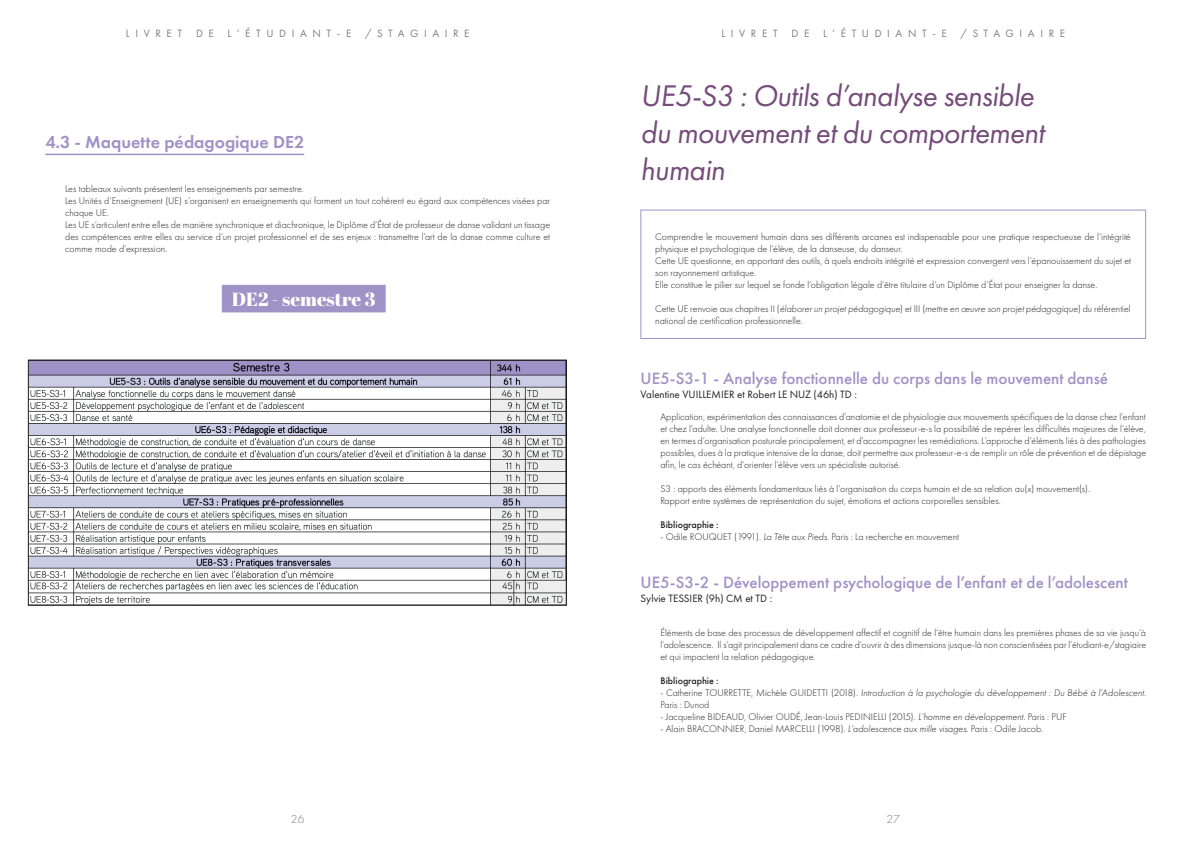
<style>
.page{position:relative;width:1191px;height:842px;background:#fff}
.page>*{position:absolute;margin:0;border:0;box-sizing:border-box;transform-origin:0 0}
.t1{font:italic 31px/37.2px "Futura PT";letter-spacing:-.02em;color:#754c7a}
.t2{font:19px "Abril Fatface";color:#fff}
.t3{font:600 18px "Futura PT";color:#9e92c6}
.t4{font:500 17px "Futura PT";color:#9e92c6}
.t5{font:300 12px "Futura PT";color:#7c7e81}
.t6{font:11px "Futura PT";color:#231f20}
.t7{font:11px "Futura PT";letter-spacing:.51em;color:#7c7e81}
.t8{font:300 10px/12px "Futura PT";color:#231f20}
.t9{font:italic 300 10px/12px "Futura PT";color:#231f20}
.t10{font:500 10px "Futura PT";color:#231f20}
.s1{font-style:italic}
.s2{font-style:normal}
</style>
<div class="page">
<hr style="left:45px;top:154px;width:259px;height:1px;background:#9e92c6">
<svg style="left:221px;top:284px;width:165px;height:29px"></svg>
<img style="left:30px;top:362px;width:535px;height:242px">
<div style="left:28px;top:360px;width:539px;height:246px;border:1px solid #231f20"></div>
<div style="left:640px;top:210px;width:505px;height:129px;border:1px solid #9e92c6"></div>
<p class="t7" style="left:126px;top:27px;width:58px">LIVRET</p>
<p class="t7" style="left:196px;top:27px;width:19px">D E</p>
<p class="t7" style="left:228px;top:27px;width:125px">L’ÉTUDIANT-E</p>
<p class="t7" style="left:365px;top:27px;width:106px">/STAGIAIRE</p>
<h3 class="t3" style="left:45px;top:131px;width:260px">4.3 - Maquette pédagogique DE2</h3>
<p class="t8" style="left:65px;top:183px;width:486px">Les tableaux suivants présentent les enseignements par semestre.<br>Les Unités d’Enseignement (UE) s’organisent en enseignements qui forment un tout cohérent eu égard aux compétences visées par chaque UE.<br>Les UE s’articulent entre elles de manière synchronique et diachronique, le Diplôme d’État de professeur de danse validant un tissage des compétences entre elles au service d’un projet professionnel et de ses enjeux : transmettre l’art de la danse comme culture et comme mode d’expression.</p>
<h2 class="t2" style="left:232px;top:286px;width:145px">DE2 - semestre 3</h2>
<p class="t5" style="left:291px;top:812px;width:15px">26</p>
<p class="t7" style="left:721px;top:27px;width:58px">LIVRET</p>
<p class="t7" style="left:791px;top:27px;width:19px">D E</p>
<p class="t7" style="left:823px;top:27px;width:125px">L’ÉTUDIANT-E</p>
<p class="t7" style="left:960px;top:27px;width:106px">/STAGIAIRE</p>
<h1 class="t1" style="left:640px;top:77px;width:405px">UE5-S3 : Outils d’analyse sensible du mouvement et du comportement humain</h1>
<p class="t8" style="left:655px;top:231px;width:477px">Comprendre le mouvement humain dans ses différents arcanes est indispensable pour une pratique respectueuse de l’intégrité physique et psychologique de l’élève, de la danseuse, du danseur.<br>Cette UE questionne, en apportant des outils, à quels endroits intégrité et expression convergent vers l’épanouissement du sujet et son rayonnement artistique.<br>Elle constitue le pilier sur lequel se fonde l’obligation légale d’être titulaire d’un Diplôme d’État pour enseigner la danse.</p>
<p class="t8" style="left:655px;top:303px;width:477px">Cette UE renvoie aux chapitres II (<span class="s1">élaborer un projet pédagogique</span>) et III (<span class="s1">mettre en œuvre son projet pédagogique</span>) du référentiel national de certification professionnelle.</p>
<h3 class="t4" style="left:640px;top:368px;width:469px">UE5-S3-1 - Analyse fonctionnelle du corps dans le mouvement dansé</h3>
<p class="t6" style="left:640px;top:388px;width:218px">Valentine VUILLEMIER et Robert LE NUZ (46h) TD :</p>
<p class="t8" style="left:660px;top:411px;width:487px;text-align:justify">Application, expérimentation des connaissances d’anatomie et de physiologie aux mouvements spécifiques de la danse chez l’enfant et chez l’adulte. Une analyse fonctionnelle doit donner aux professeur-e-s la possibilité de repérer les difficultés majeures de l’élève, en termes d’organisation posturale principalement, et d’accompagner les remédiations. L’approche d’éléments liés à des pathologies possibles, dues à la pratique intensive de la danse, doit permettre aux professeur-e-s de remplir un rôle de prévention et de dépistage afin, le cas échéant, d’orienter l’élève vers un spécialiste autorisé.</p>
<p class="t8" style="left:660px;top:483px;width:431px">S3 : apports des éléments fondamentaux liés à l’organisation du corps humain et de sa relation au(x) mouvement(s).<br>Rapport entre systèmes de représentation du sujet, émotions et actions corporelles sensibles.</p>
<p class="t10" style="left:660px;top:519px;width:60px">Bibliographie :</p>
<p class="t8" style="left:660px;top:531px;width:300px">- Odile ROUQUET (1991). <span class="s1">La Tête aux Pieds</span>. Paris : La recherche en mouvement</p>
<h3 class="t4" style="left:640px;top:572px;width:489px">UE5-S3-2 - Développement psychologique de l’enfant et de l’adolescent</h3>
<p class="t6" style="left:640px;top:592px;width:133px">Sylvie TESSIER (9h) CM et TD :</p>
<p class="t8" style="left:660px;top:627px;width:487px;text-align:justify">Éléments de base des processus de développement affectif et cognitif de l’être humain dans les premières phases de sa vie jusqu’à l’adolescence. Il s’agit principalement dans ce cadre d’ouvrir à des dimensions jusque-là non conscientisées par l’étudiant-e/stagiaire et qui impactent la relation pédagogique.</p>
<p class="t10" style="left:660px;top:675px;width:60px">Bibliographie :</p>
<p class="t9" style="left:660px;top:687px;width:487px"><span class="s2">- Catherine TOURRETTE, Michèle GUIDETTI (2018).</span> Introduction à la psychologie du développement : Du Bébé à l’Adolescent.<br><span class="s2">Paris : Dunod</span></p>
<p class="t8" style="left:660px;top:711px;width:407px">- Jacqueline BIDEAUD, Olivier OUDÉ, Jean-Louis PEDINIELLI (2015). <span class="s1">L’homme en développement</span>. Paris : PUF</p>
<p class="t8" style="left:660px;top:723px;width:384px">- Alain BRACONNIER, Daniel MARCELLI (1998). <span class="s1">L’adolescence aux mille visages.</span> Paris : Odile Jacob.</p>
<p class="t5" style="left:886px;top:812px;width:15px">27</p>
</div>
